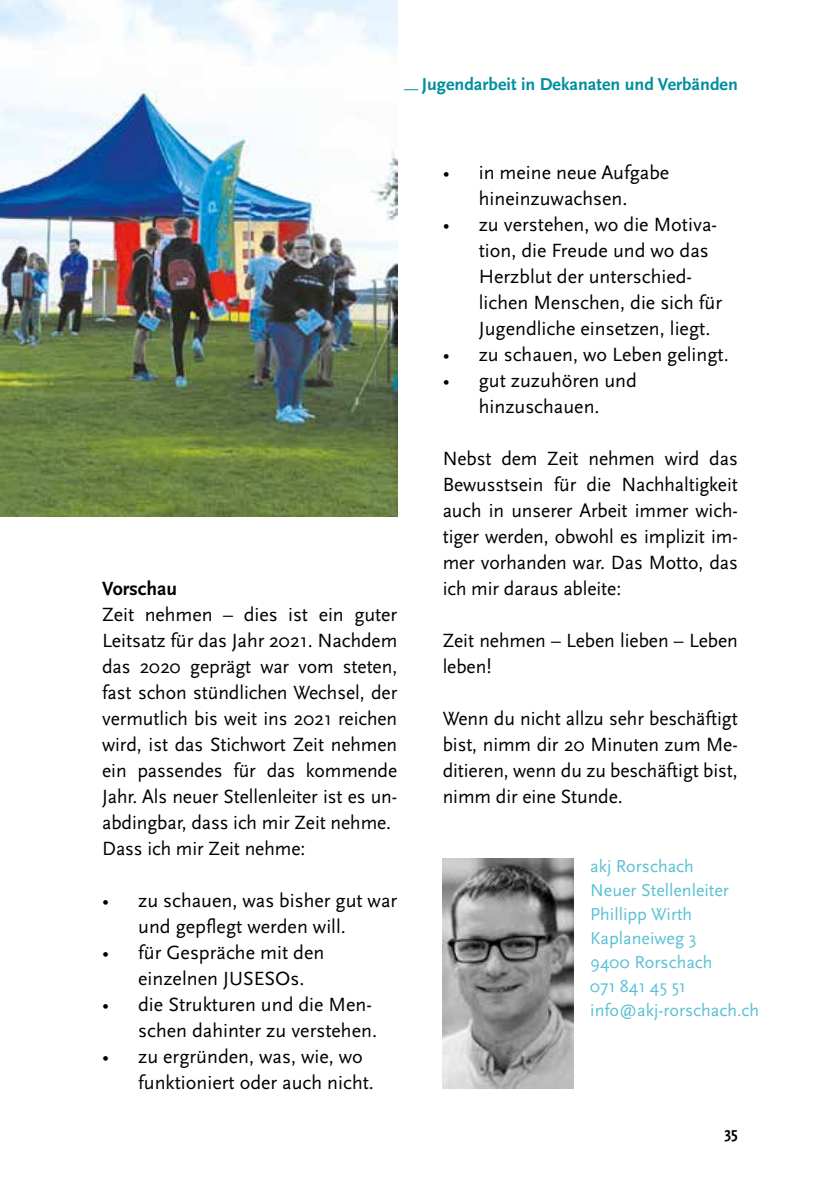
<style>
.page{position:relative;width:840px;height:1191px;background:#fff}
.page>*{position:absolute;margin:0;border:0;box-sizing:border-box;transform-origin:0 0}
.t1{font:20px/26px "Scala Sans Pro";letter-spacing:-.005em;color:#000}
.t2{font:700 20px "Scala Sans Pro";letter-spacing:-.005em;color:#000}
.t3{font:18px/24px "Scala Sans Pro";color:#5ac0d4}
.t4{font:700 18px "Scala Sans Pro";color:#008f9d}
.t5{font:700 16px "Scala Sans Pro";color:#000}
</style>
<div class="page">
<img style="left:0;top:0;width:397px;height:517px">
<svg style="left:404px;top:89px;width:14px;height:1px"></svg>
<img style="left:442px;top:858px;width:131px;height:231px">
<p class="t4" style="left:421px;top:74px;width:317px">Jugendarbeit in Dekanaten und Verbänden</p>
<p class="t2" style="left:102px;top:577px;width:76px">Vorschau</p>
<p class="t1" style="left:102px;top:601px;width:296px">Zeit nehmen – dies ist ein guter Leitsatz für das Jahr 2021. Nachdem das 2020 geprägt war vom steten, fast schon stündlichen Wechsel, der vermutlich bis weit ins 2021 reichen wird, ist das Stichwort Zeit nehmen ein passendes für das kommende Jahr. Als neuer Stellenleiter ist es un&shy;abdingbar, dass ich mir Zeit nehme.<br>Dass ich mir Zeit nehme:</p>
<p class="t1" style="left:138px;top:887px;width:260px;text-indent:-36px">• zu schauen, was bisher gut war und gepflegt werden will.</p>
<p class="t1" style="left:138px;top:939px;width:187px;text-indent:-36px">• für Gespräche mit den einzelnen JUSESOs.</p>
<p class="t1" style="left:102px;top:991px;width:276px;text-align:right">• die Strukturen und die Men&shy;schen dahinter zu verstehen.</p>
<p class="t1" style="left:138px;top:1043px;width:237px;text-indent:-36px">• zu ergründen, was, wie, wo funktioniert oder auch nicht.</p>
<p class="t1" style="left:442px;top:159px;width:228px;text-align:center">• in meine neue Aufgabe hineinzuwachsen.</p>
<p class="t1" style="left:478px;top:211px;width:245px;text-indent:-36px">• zu verstehen, wo die Motiva&shy;tion, die Freude und wo das<br>Herzblut der unterschied&shy;lichen Menschen, die sich für<br>Jugendliche einsetzen, liegt.</p>
<p class="t1" style="left:442px;top:341px;width:287px">• zu schauen, wo Leben gelingt.</p>
<p class="t1" style="left:442px;top:367px;width:196px;text-align:center">• gut zuzuhören und hinzuschauen.</p>
<p class="t1" style="left:442px;top:445px;width:296px;text-align:justify">Nebst dem Zeit nehmen wird das Bewusstsein für die Nachhaltigkeit auch in unserer Arbeit immer wich&shy;tiger werden, obwohl es implizit im&shy;mer vorhanden war. Das Motto, das ich mir daraus ableite:</p>
<p class="t1" style="left:442px;top:627px;width:296px">Zeit nehmen – Leben lieben – Leben leben!</p>
<p class="t1" style="left:442px;top:705px;width:296px;text-align:justify">Wenn du nicht allzu sehr beschäftigt bist, nimm dir 20 Minuten zum Me&shy;ditieren, wenn du zu beschäftigt bist, nimm dir eine Stunde.</p>
<p class="t3" style="left:590px;top:853px;width:170px">akj Rorschach<br>Neuer Stellenleiter<br>Phillipp Wirth<br>Kaplaneiweg 3<br>9400 Rorschach<br>071 841 45 51 info@akj-rorschach.ch</p>
<p class="t5" style="left:724px;top:1123px;width:15px">35</p>
</div>
